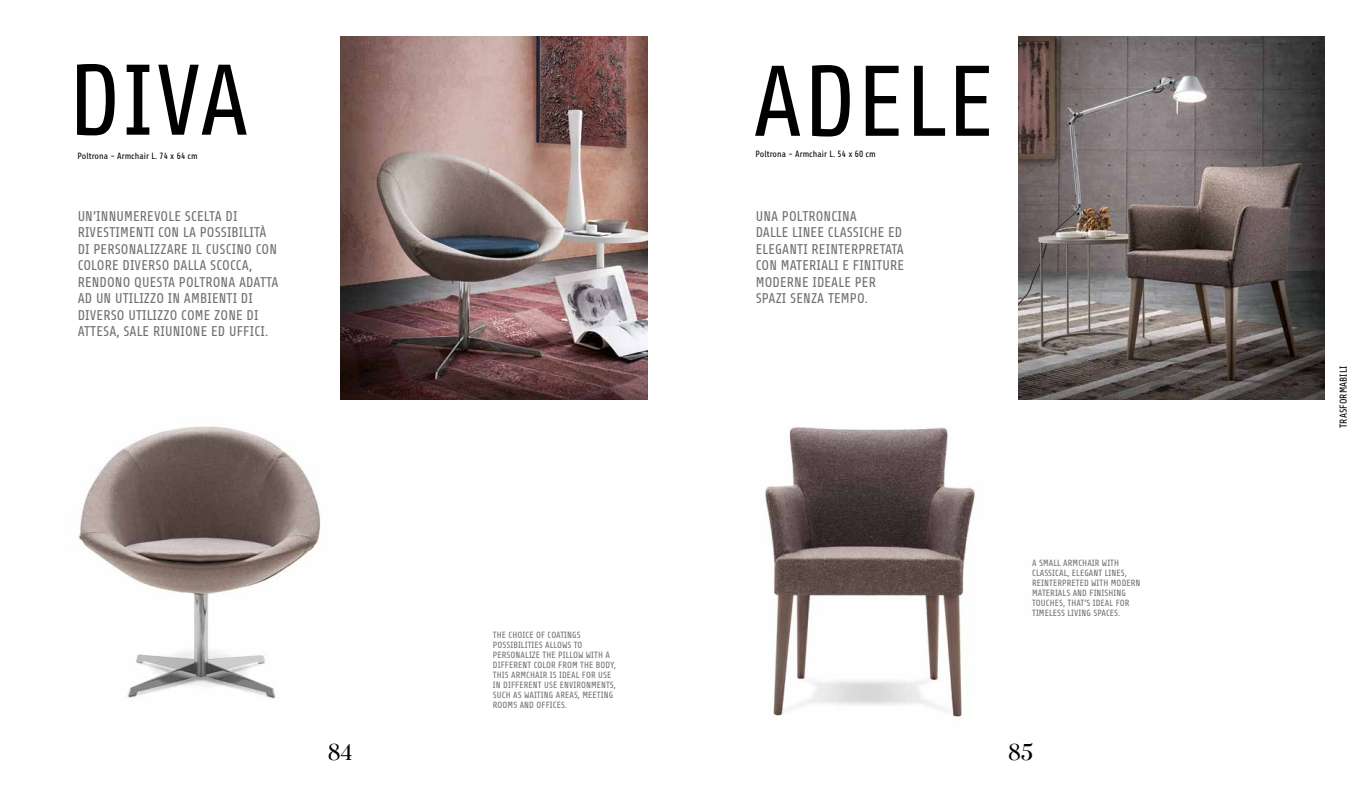
<style>
.page{position:relative;width:1361px;height:794px;background:#fff}
.page>*{position:absolute;margin:0;border:0;box-sizing:border-box;transform-origin:0 0}
.t1{font:100px "Share";letter-spacing:.01em;color:#000}
.t2{font:20px "Prata";color:#000}
.t3{font:14px/16.5px "Share";letter-spacing:.01em;color:#706f6f}
.t4{font:10px "Share";letter-spacing:.01em;color:#000}
.t5{font:9px/10px "Share";letter-spacing:.01em;color:#706f6f}
.t6{font:9px "Share";color:#000}
</style>
<div class="page">
<img style="left:78px;top:426px;width:243px;height:273px">
<img style="left:340px;top:36px;width:307px;height:364px">
<img style="left:765px;top:427px;width:210px;height:290px">
<img style="left:1018px;top:36px;width:307px;height:364px">
<h1 class="t1" style="left:69px;top:49px;width:182px">DIVA</h1>
<h1 class="t1" style="left:752px;top:50px;width:244px">ADELE</h1>
<p class="t6" style="left:78px;top:151px;width:122px">Poltrona - Armchair L. 74 x 64 cm</p>
<p class="t3" style="left:78px;top:208px;width:202px">UN’INNUMEREVOLE SCELTA DI<br>RIVESTIMENTI CON LA POSSIBILITÀ<br>DI PERSONALIZZARE IL CUSCINO CON<br>COLORE DIVERSO DALLA SCOCCA,<br>RENDONO QUESTA POLTRONA ADATTA<br>AD UN UTILIZZO IN AMBIENTI DI<br>DIVERSO UTILIZZO COME ZONE DI<br>ATTESA, SALE RIUNIONE ED UFFICI.</p>
<p class="t6" style="left:755px;top:149px;width:122px">Poltrona - Armchair L. 54 x 60 cm</p>
<p class="t3" style="left:756px;top:208px;width:150px">UNA POLTRONCINA<br>DALLE LINEE CLASSICHE ED<br>ELEGANTI REINTERPRETATA<br>CON MATERIALI E FINITURE<br>MODERNE IDEALE PER<br>SPAZI SENZA TEMPO.</p>
<p class="t5" style="left:493px;top:630px;width:125px">THE CHOICE OF COATINGS<br>POSSIBILITIES ALLOWS TO<br>PERSONALIZE THE PILLOW WITH A<br>DIFFERENT COLOR FROM THE BODY,<br>THIS ARMCHAIR IS IDEAL FOR USE<br>IN DIFFERENT USE ENVIRONMENTS,<br>SUCH AS WAITING AREAS, MEETING<br>ROOMS AND OFFICES.</p>
<p class="t5" style="left:1032px;top:558px;width:110px">A SMALL ARMCHAIR WITH<br>CLASSICAL, ELEGANT LINES,<br>REINTERPRETED WITH MODERN<br>MATERIALS AND FINISHING<br>TOUCHES, THAT’S IDEAL FOR<br>TIMELESS LIVING SPACES.</p>
<h2 class="t2" style="left:328px;top:740px;width:26px">84</h2>
<h2 class="t2" style="left:1008px;top:740px;width:26px">85</h2>
<p class="t4" style="left:1338px;top:428px;width:64px;rotate:-90deg">TRASFORMABILI</p>
</div>
